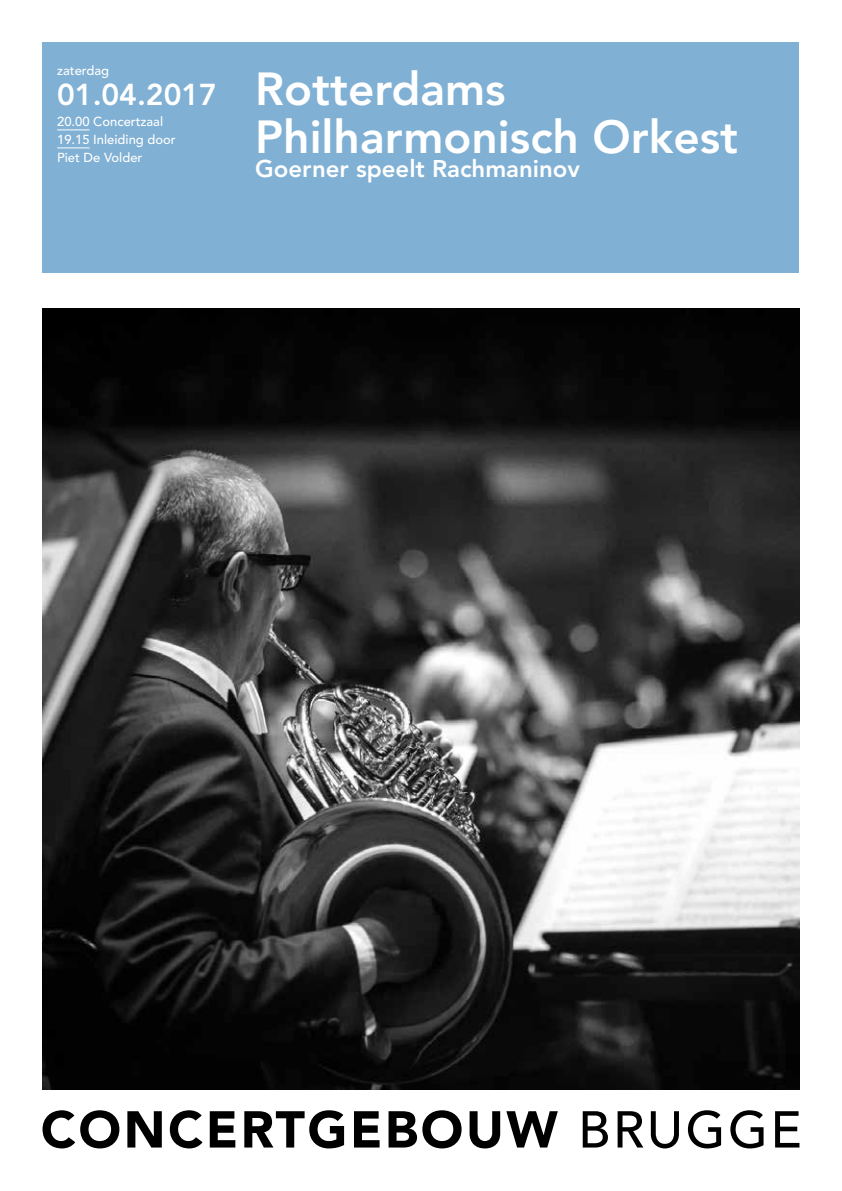
<style>
.page{position:relative;width:842px;height:1191px;background:#fff}
.page>*{position:absolute;margin:0;border:0;box-sizing:border-box;transform-origin:0 0}
.t1{font:800 46px/48px "Avenir LT Pro";color:#fff}
.t2{font:800 30px "Avenir LT Pro";color:#fff}
.t3{font:800 24px "Avenir LT Pro";color:#fff}
.t4{font:500 13px/18px "Avenir LT Pro";color:#fff}
</style>
<div class="page">
<div style="left:43px;top:43px;width:756px;height:230px;background:#80b0d4"></div>
<svg style="left:43px;top:1110px;width:76px;height:38px"></svg>
<svg style="left:127px;top:1111px;width:35px;height:36px"></svg>
<svg style="left:170px;top:1110px;width:33px;height:38px"></svg>
<svg style="left:210px;top:1111px;width:25px;height:36px"></svg>
<svg style="left:244px;top:1110px;width:100px;height:38px"></svg>
<svg style="left:354px;top:1111px;width:26px;height:36px"></svg>
<svg style="left:389px;top:1110px;width:73px;height:38px"></svg>
<svg style="left:470px;top:1111px;width:30px;height:37px"></svg>
<svg style="left:506px;top:1111px;width:52px;height:36px"></svg>
<svg style="left:583px;top:1111px;width:25px;height:36px"></svg>
<svg style="left:618px;top:1111px;width:25px;height:36px"></svg>
<svg style="left:651px;top:1111px;width:28px;height:37px"></svg>
<svg style="left:688px;top:1110px;width:33px;height:38px"></svg>
<svg style="left:730px;top:1110px;width:33px;height:38px"></svg>
<svg style="left:775px;top:1111px;width:24px;height:36px"></svg>
<img style="left:43px;top:308px;width:756px;height:781px">
<hr style="left:57px;top:130px;width:33px;height:1px;background:#fff">
<hr style="left:57px;top:148px;width:33px;height:1px;background:#fff">
<p class="t4" style="left:57px;top:62px;width:54px">zaterdag</p>
<h2 class="t2" style="left:57px;top:77px;width:161px">01.04.2017</h2>
<p class="t4" style="left:57px;top:113px;width:120px">20.00 Concertzaal<br>19.15 Inleiding door<br>Piet De Volder</p>
<h1 class="t1" style="left:255px;top:65px;width:484px">Rotterdams<br>Philharmonisch Orkest</h1>
<h3 class="t3" style="left:255px;top:154px;width:326px">Goerner speelt Rachmaninov</h3>
</div>
